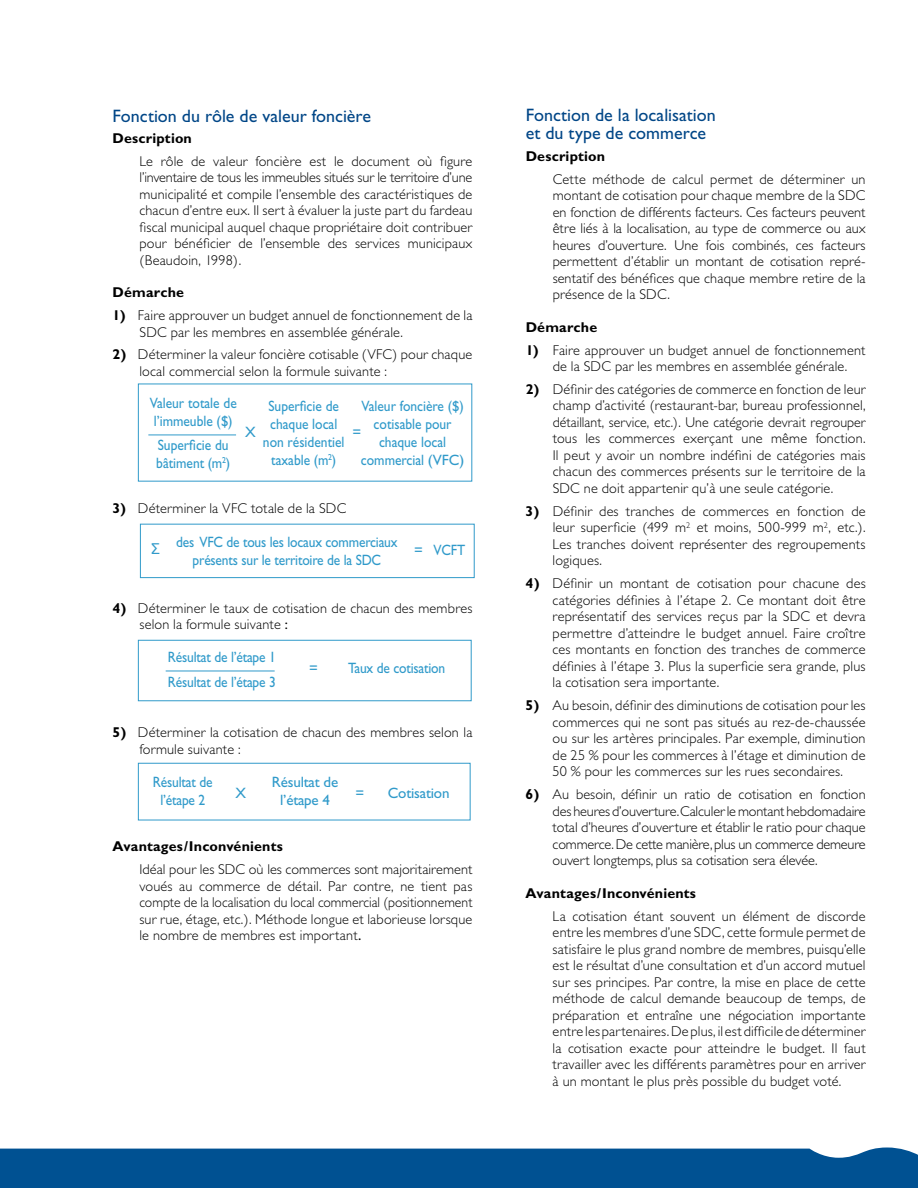
<style>
.page{position:relative;width:918px;height:1188px;background:#fff}
.page>*{position:absolute;margin:0;border:0;box-sizing:border-box;transform-origin:0 0}
.t1{font:18px/18px "Gill Sans";color:#004687}
.t2{font:15px/18px "Gill Sans";letter-spacing:-.015em;color:#309aca;text-align:center;scale:.9 1}
.t3{font:15px/18px "Gill Sans";letter-spacing:-.015em;color:#309aca;text-align:center}
.t4{font:300 14.25px/16.5px "Gill Sans";letter-spacing:.01em;color:#000;text-align:justify}
.t5{font:700 14.25px "Gill Sans";letter-spacing:.015em;color:#000}
.s1{font-weight:700}
.s2{font-weight:400}
.s3{font-weight:400;font-size:15px}
</style>
<div class="page">
<div style="left:0;top:1148px;width:918px;height:40px;background:#005192"></div>
<hr style="left:148px;top:435px;width:88px;height:1px;background:#309aca">
<div style="left:140px;top:524px;width:335px;height:54px;border:1px solid #309aca"></div>
<div style="left:138px;top:640px;width:334px;height:61px;border:1px solid #309aca"></div>
<hr style="left:166px;top:671px;width:109px;height:1px;background:#309aca">
<div style="left:138px;top:763px;width:333px;height:57px;border:1px solid #309aca"></div>
<p class="t1" style="left:112px;top:107px;width:260px">Fonction du rôle de valeur foncière</p>
<p class="t5" style="left:112px;top:130px;width:81px">Description</p>
<p class="t4" style="left:139px;top:153px;width:334px">Le rôle de valeur foncière est le document où figure l’inventaire de tous les immeubles situés sur le territoire d’une municipalité et compile l’ensemble des caractéristiques de chacun d’entre eux. Il sert à évaluer la juste part du fardeau fiscal municipal auquel chaque propriétaire doit contribuer pour bénéficier de l’ensemble des services municipaux (Beaudoin, 1998).</p>
<p class="t5" style="left:112px;top:284px;width:73px">Démarche</p>
<p class="t4" style="left:139px;top:307px;width:335px;text-indent:-27px"><span class="s1">1)</span> Faire approuver un budget annuel de fonctionnement de la<br>SDC par les membres en assemblée générale.</p>
<p class="t4" style="left:139px;top:347px;width:334px;text-indent:-27px"><span class="s1">2)</span> Déterminer la valeur foncière cotisable (VFC) pour chaque local commercial selon la formule suivante :</p>
<p class="t2" style="left:150px;top:394px;width:98px;text-align:left">Valeur totale de l’immeuble ($)</p>
<p class="t2" style="left:156px;top:436px;width:84px;text-align:left">Superficie du bâtiment (m<sup>2</sup>)</p>
<p class="t2" style="left:263px;top:397px;width:92px">Superficie de chaque local non résidentiel taxable (m<sup>2</sup>)</p>
<p class="t2" style="left:361px;top:397px;width:116px">Valeur foncière ($) cotisable pour chaque local commercial (VFC)</p>
<p class="t4" style="left:112px;top:500px;width:235px"><span class="s1">3)</span> Déterminer la VFC totale de la SDC</p>
<p class="t3" style="left:414px;top:541px;width:10px">=</p>
<p class="t3" style="left:245px;top:423px;width:12px">X</p>
<p class="t3" style="left:352px;top:423px;width:10px">=</p>
<p class="t2" style="left:176px;top:533px;width:248px">des VFC de tous les locaux commerciaux présents sur le territoire de la SDC</p>
<p class="t2" style="left:434px;top:541px;width:37px">VCFT</p>
<p class="t4" style="left:139px;top:600px;width:335px;text-indent:-27px"><span class="s1">4)</span> Déterminer le taux de cotisation de chacun des membres selon la formule suivante <span class="s2">:</span></p>
<p class="t2" style="left:168px;top:644px;width:121px;line-height:24.8px;text-align:left">Résultat de l’étape 1<br>Résultat de l’étape 3</p>
<p class="t3" style="left:309px;top:659px;width:10px">=</p>
<p class="t2" style="left:348px;top:659px;width:109px">Taux de cotisation</p>
<p class="t4" style="left:139px;top:724px;width:334px;text-indent:-27px"><span class="s1">5)</span> Déterminer la cotisation de chacun des membres selon la formule suivante :</p>
<p class="t3" style="left:235px;top:784px;width:12px">X</p>
<p class="t3" style="left:355px;top:784px;width:10px">=</p>
<p class="t2" style="left:153px;top:773px;width:68px">Résultat de l’étape 2</p>
<p class="t3" style="left:272px;top:773px;width:68px">Résultat de l’étape 4</p>
<p class="t3" style="left:388px;top:784px;width:63px">Cotisation</p>
<p class="t5" style="left:112px;top:838px;width:172px">Avantages/Inconvénients</p>
<p class="t4" style="left:139px;top:861px;width:334px">Idéal pour les SDC où les commerces sont majoritairement voués au commerce de détail. Par contre, ne tient pas compte de la localisation du local commercial (positionnement sur rue, étage, etc.). Méthode longue et laborieuse lorsque le nombre de membres est important<span class="s3">.</span></p>
<p class="t1" style="left:526px;top:107px;width:192px">Fonction de la localisation et du type de commerce</p>
<p class="t5" style="left:526px;top:148px;width:81px">Description</p>
<p class="t4" style="left:553px;top:171px;width:315px">Cette méthode de calcul permet de déterminer un montant de cotisation pour chaque membre de la SDC en fonction de différents facteurs. Ces facteurs peuvent être liés à la localisation, au type de commerce ou aux heures d’ouverture. Une fois combinés, ces facteurs permettent d’établir un montant de cotisation repré&shy;sentatif des bénéfices que chaque membre retire de la présence de la SDC.</p>
<p class="t5" style="left:526px;top:318px;width:73px">Démarche</p>
<p class="t4" style="left:553px;top:342px;width:314px;text-indent:-27px"><span class="s1">1)</span> Faire approuver un budget annuel de fonctionnement de la SDC par les membres en assemblée générale.</p>
<p class="t4" style="left:553px;top:381px;width:314px;text-indent:-27px"><span class="s1">2)</span> Définir des catégories de commerce en fonction de leur champ d’activité (restaurant-bar, bureau professionnel, détaillant, service, etc.). Une catégorie devrait regrouper tous les commerces exerçant une même fonction.<br>Il peut y avoir un nombre indéfini de catégories mais chacun des commerces présents sur le territoire de la SDC ne doit appartenir qu’à une seule catégorie.</p>
<p class="t4" style="left:553px;top:503px;width:315px;text-indent:-27px"><span class="s1">3)</span> Définir des tranches de commerces en fonction de leur superficie (499 m<sup>2</sup> et moins, 500-999 m<sup>2</sup>, etc.).<br>Les tranches doivent représenter des regroupements logiques.</p>
<p class="t4" style="left:553px;top:576px;width:315px;text-indent:-27px"><span class="s1">4)</span> Définir un montant de cotisation pour chacune des catégories définies à l’étape 2. Ce montant doit être représentatif des services reçus par la SDC et devra permettre d’atteindre le budget annuel. Faire croître ces montants en fonction des tranches de commerce définies à l’étape 3. Plus la superficie sera grande, plus la cotisation sera importante.</p>
<p class="t4" style="left:553px;top:698px;width:315px;text-indent:-27px"><span class="s1">5)</span> Au besoin, définir des diminutions de cotisation pour les commerces qui ne sont pas situés au rez-de-chaussée ou sur les artères principales. Par exemple, diminution de 25 % pour les commerces à l’étage et diminution de 50 % pour les commerces sur les rues secondaires.</p>
<p class="t4" style="left:553px;top:787px;width:315px;text-indent:-27px"><span class="s1">6)</span> Au besoin, définir un ratio de cotisation en fonction des heures d’ouverture.Calculer le montant hebdomadaire total d’heures d’ouverture et établir le ratio pour chaque commerce. De cette manière, plus un commerce demeure ouvert longtemps, plus sa cotisation sera élevée.</p>
<p class="t5" style="left:526px;top:884px;width:172px">Avantages/Inconvénients</p>
<p class="t4" style="left:553px;top:908px;width:314px">La cotisation étant souvent un élément de discorde entre les membres d’une SDC, cette formule permet de satisfaire le plus grand nombre de membres, puisqu’elle est le résultat d’une consultation et d’un accord mutuel sur ses principes. Par contre, la mise en place de cette méthode de calcul demande beaucoup de temps, de préparation et entraîne une négociation importante entre les partenaires. De plus, il est difficile de déterminer la cotisation exacte pour atteindre le budget. Il faut travailler avec les différents paramètres pour en arriver à un montant le plus près possible du budget voté.</p>
</div>
